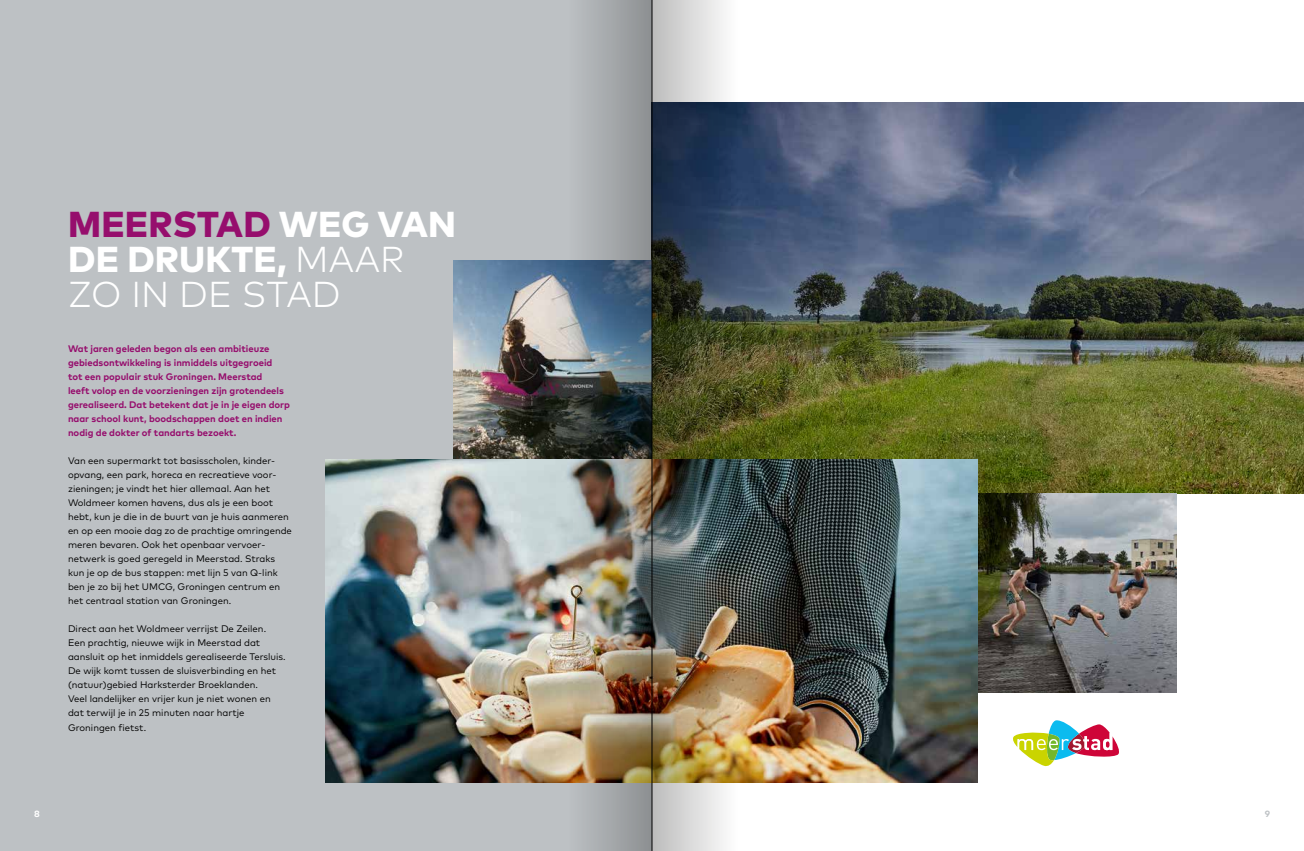
<style>
.page{position:relative;width:1304px;height:851px;background:#fff}
.page>*{position:absolute;margin:0;border:0;box-sizing:border-box;transform-origin:0 0}
.t1{font:800 36px/35px "Mark Pro";letter-spacing:.005em;color:#fff}
.t2{font:9.5px/14px "Mark Pro";color:#000}
.t3{font:700 9.5px/14px "Mark Pro";color:#960e6d}
.t4{font:700 9px "Mark Pro";color:#fff}
.t5{font:700 9px "Mark Pro";color:#bdc1c4}
.s1{color:#960e6d}
.s2{font-weight:300}
</style>
<div class="page">
<div style="left:0;top:0;width:652px;height:850px;background:#bdc1c4"></div>
<img style="left:737px;top:102px;width:567px;height:391px">
<img style="left:454px;top:261px;width:113px;height:198px">
<img style="left:978px;top:493px;width:198px;height:199px">
<svg style="left:1013px;top:720px;width:106px;height:46px"></svg>
<img style="left:326px;top:459px;width:652px;height:323px">
<img style="left:567px;top:0;width:170px;height:850px">
<hr style="left:652px;top:0;width:1px;height:850px;background:#000">
<h1 class="t1" style="left:68px;top:204px;width:389px"><span class="s1">MEERSTAD</span> WEG VAN<br>DE DRUKTE, <span class="s2">MAAR<br>ZO IN DE STAD</span></h1>
<p class="t3" style="left:68px;top:341px;width:224px">Wat jaren geleden begon als een ambitieuze gebiedsontwikkeling is inmiddels uitgegroeid<br>tot een populair stuk Groningen. Meerstad<br>leeft volop en de voorzieningen zijn grotendeels gerealiseerd. Dat betekent dat je in je eigen dorp naar school kunt, boodschappen doet en indien nodig de dokter of tandarts bezoekt.</p>
<p class="t2" style="left:68px;top:453px;width:225px">Van een supermarkt tot basisscholen, kinder&shy;opvang, een park, horeca en recreatieve voor&shy;zieningen; je vindt het hier allemaal. Aan het Woldmeer komen havens, dus als je een boot hebt, kun je die in de buurt van je huis aanmeren en op een mooie dag zo de prachtige omringende meren bevaren. Ook het openbaar vervoer&shy;netwerk is goed geregeld in Meerstad. Straks kun je op de bus stappen: met lijn 5 van Q-link ben je zo bij het UMCG, Groningen centrum en het centraal station van Groningen.</p>
<p class="t2" style="left:68px;top:621px;width:219px">Direct aan het Woldmeer verrijst De Zeilen.<br>Een prachtig, nieuwe wijk in Meerstad dat aansluit op het inmiddels gerealiseerde Tersluis.<br>De wijk komt tussen de sluisverbinding en het (natuur)gebied Harksterder Broeklanden.<br>Veel landelijker en vrijer kun je niet wonen en dat terwijl je in 25 minuten naar hartje Groningen fietst.</p>
<p class="t4" style="left:34px;top:806px;width:7px">8</p>
<p class="t5" style="left:1265px;top:806px;width:7px">9</p>
</div>
